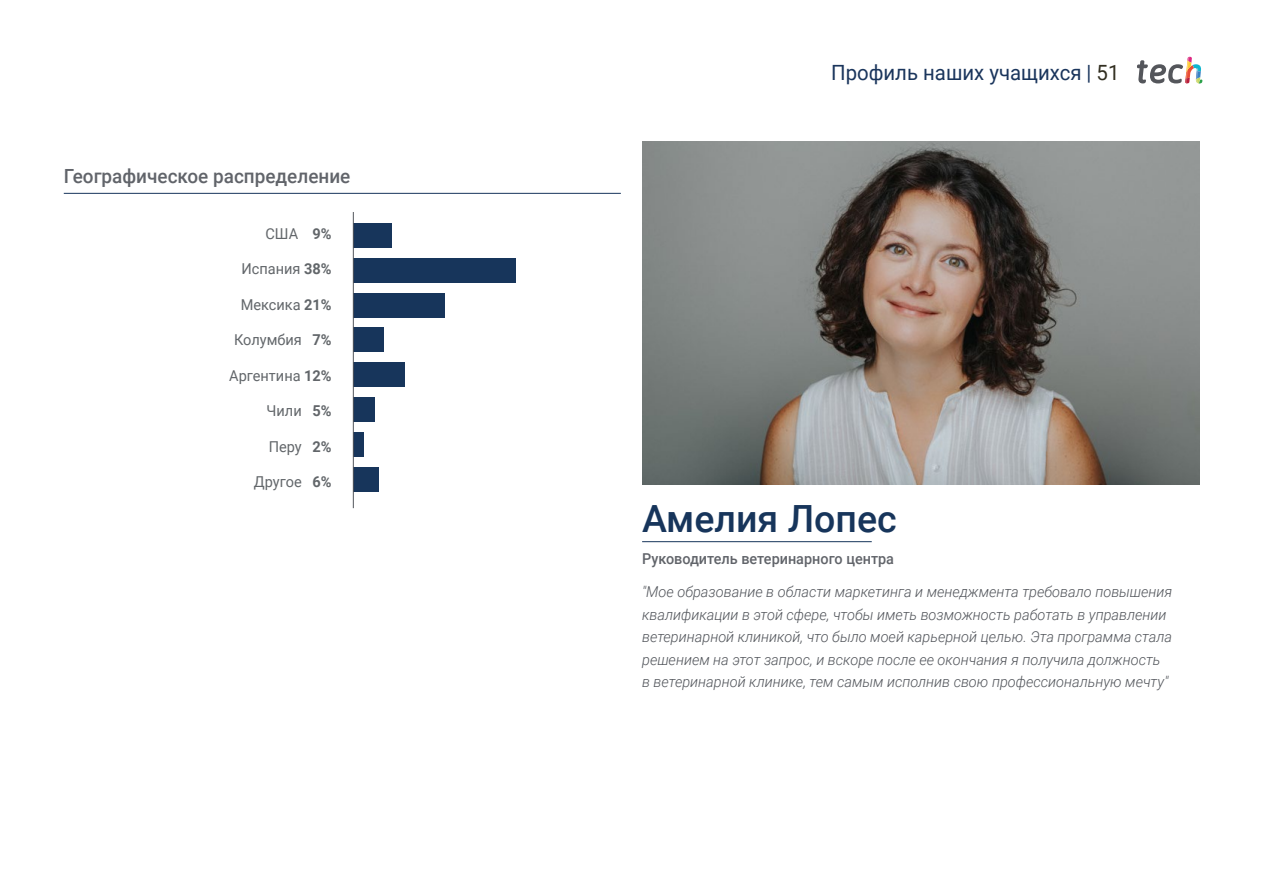
<style>
.page{position:relative;width:1263px;height:893px;background:#fff}
.page>*{position:absolute;margin:0;border:0;box-sizing:border-box;transform-origin:0 0}
.t1{font:500 37.5px "Roboto";color:#17355b}
.t2{font:21px "Roboto";color:#1a355c}
.t3{font:500 19.5px "Roboto";color:#61646a}
.t4{font:italic 300 15px/22.5px "Roboto";color:#52555b}
.t5{font:15px "Roboto";color:#62666a}
.t6{font:500 15px "Roboto";color:#61646a;scale:.96 1}
.s1{font-weight:700}
.s2{color:#312e20}
</style>
<div class="page">
<hr style="left:642px;top:541px;width:230px;height:1px;background:#17355b">
<img style="left:642px;top:141px;width:557px;height:343px">
<hr style="left:64px;top:193px;width:557px;height:1px;background:#17355b">
<div style="left:353px;top:223px;width:39px;height:25px;background:#17355b"></div>
<div style="left:353px;top:397px;width:22px;height:25px;background:#17355b"></div>
<div style="left:353px;top:258px;width:162px;height:25px;background:#17355b"></div>
<div style="left:353px;top:432px;width:11px;height:25px;background:#17355b"></div>
<div style="left:353px;top:293px;width:91px;height:24px;background:#17355b"></div>
<div style="left:353px;top:467px;width:26px;height:24px;background:#17355b"></div>
<div style="left:353px;top:327px;width:31px;height:25px;background:#17355b"></div>
<div style="left:353px;top:362px;width:52px;height:25px;background:#17355b"></div>
<hr style="left:353px;top:212px;width:1px;height:296px;background:#52555b">
<svg style="left:1137px;top:57px;width:65px;height:27px"></svg>
<h3 class="t3" style="left:64px;top:162px;width:288px">Географическое распределение</h3>
<p class="t5" style="left:265px;top:223px;width:68px">США <span class="s1">9%</span></p>
<p class="t5" style="left:242px;top:258px;width:92px">Испания <span class="s1">38%</span></p>
<p class="t5" style="left:241px;top:294px;width:92px">Мексика <span class="s1">21%</span></p>
<p class="t5" style="left:234px;top:329px;width:99px">Колумбия <span class="s1">7%</span></p>
<p class="t5" style="left:229px;top:365px;width:104px">Аргентина <span class="s1">12%</span></p>
<p class="t5" style="left:267px;top:400px;width:67px">Чили <span class="s1">5%</span></p>
<p class="t5" style="left:269px;top:436px;width:64px">Перу <span class="s1">2%</span></p>
<p class="t5" style="left:254px;top:471px;width:79px">Другое <span class="s1">6%</span></p>
<h2 class="t2" style="left:831px;top:57px;width:290px">Профиль наших учащихся | <span class="s2">51</span></h2>
<h1 class="t1" style="left:642px;top:493px;width:256px">Амелия Лопес</h1>
<p class="t6" style="left:642px;top:549px;width:264px">Руководитель ветеринарного центра</p>
<p class="t4" style="left:642px;top:580px;width:532px">"Мое образование в области маркетинга и менеджмента требовало повышения квалификации в этой сфере, чтобы иметь возможность работать в управлении ветеринарной клиникой, что было моей карьерной целью. Эта программа стала решением на этот запрос, и вскоре после ее окончания я получила должность<br>в ветеринарной клинике, тем самым исполнив свою профессиональную мечту"</p>
</div>
